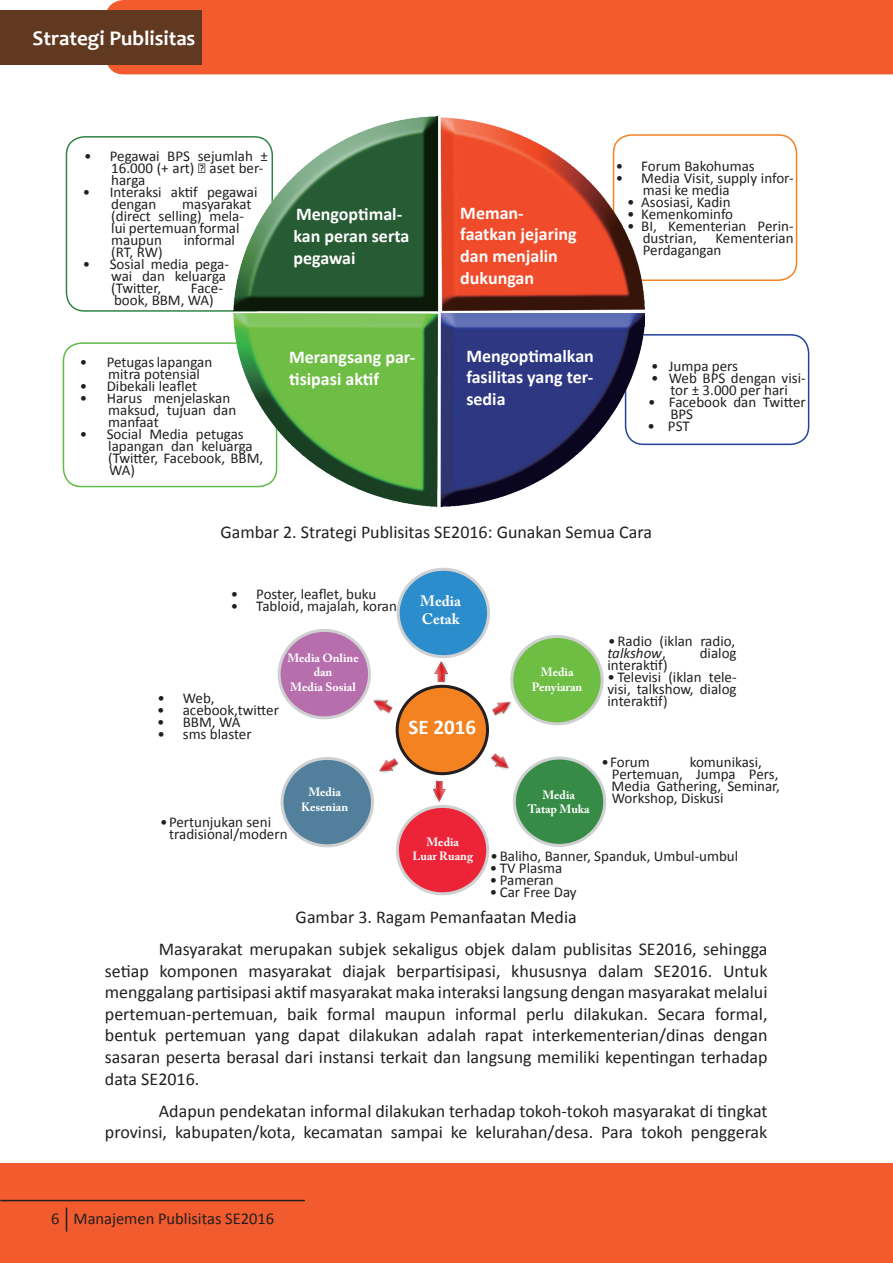
<style>
.page{position:relative;width:893px;height:1263px;background:#fff}
.page>*{position:absolute;margin:0;border:0;box-sizing:border-box;transform-origin:0 0}
.t1{font:700 21px "Candara";color:#fff}
.t2{font:700 21px "Calibri";color:#fff}
.t3{font:18px/21.6px "Calibri";color:#231f20}
.t4{font:700 18px/21.6px "Calibri";color:#fff}
.t5{font:16.5px "Calibri";color:#231f20}
.t6{font:15px/12px "Calibri";color:#231f20}
.t7{font:700 15px/18px "Adobe Caslon Pro";color:#fff}
.t8{font:700 12px/14.4px "Adobe Caslon Pro";color:#fff;text-align:center}
.s1{font-style:italic}
</style>
<div class="page">
<div style="left:106px;top:0;width:786px;height:74px;background:#f15b2d"></div>
<div style="left:0;top:10px;width:202px;height:54px;background:#613920"></div>
<div style="left:1px;top:1163px;width:892px;height:99px;background:#f15b2d"></div>
<svg style="left:892px;top:0;width:1px;height:74px"></svg>
<hr style="left:0;top:1200px;width:305px;height:1px;background:#231f20">
<svg style="left:66px;top:1208px;width:1px;height:24px"></svg>
<div style="left:398px;top:569px;width:91px;height:88px;background:#2c8dcc;border-radius:50%"></div>
<div style="left:397px;top:568px;width:93px;height:90px;border:3px solid #cfd0d1;border-radius:50%"></div>
<div style="left:279px;top:630px;width:90px;height:88px;background:#b66ead;border-radius:50%"></div>
<div style="left:278px;top:629px;width:93px;height:90px;border:3px solid #cfd0d1;border-radius:50%"></div>
<div style="left:512px;top:636px;width:90px;height:88px;background:#6ebe44;border-radius:50%"></div>
<div style="left:510px;top:635px;width:94px;height:90px;border:3px solid #cfd0d1;border-radius:50%"></div>
<div style="left:282px;top:758px;width:90px;height:88px;background:#52809c;border-radius:50%"></div>
<div style="left:281px;top:757px;width:93px;height:90px;border:3px solid #cfd0d1;border-radius:50%"></div>
<div style="left:397px;top:806px;width:91px;height:88px;background:#ed2437;border-radius:50%"></div>
<div style="left:396px;top:805px;width:93px;height:90px;border:3px solid #cfd0d1;border-radius:50%"></div>
<div style="left:514px;top:758px;width:91px;height:87px;background:#368c46;border-radius:50%"></div>
<div style="left:513px;top:756px;width:93px;height:91px;border:3px solid #cfd0d1;border-radius:50%"></div>
<div style="left:397px;top:686px;width:90px;height:88px;background:#f58220;border-radius:50%"></div>
<div style="left:396px;top:685px;width:93px;height:90px;border:3px solid #231f20;border-radius:50%"></div>
<img style="left:434px;top:661px;width:13px;height:22px">
<img style="left:490px;top:753px;width:19px;height:17px">
<img style="left:379px;top:758px;width:20px;height:15px">
<img style="left:373px;top:698px;width:20px;height:16px">
<img style="left:433px;top:780px;width:13px;height:22px">
<img style="left:492px;top:696px;width:24px;height:20px">
<div style="left:63px;top:342px;width:214px;height:145px;border:2px solid #60bb46;border-radius:18px"></div>
<div style="left:66px;top:136px;width:207px;height:176px;border:2px solid #308445;border-radius:18px"></div>
<div style="left:613px;top:134px;width:184px;height:147px;border:2px solid #f58220;border-radius:18px"></div>
<div style="left:625px;top:334px;width:184px;height:111px;border:2px solid #23439b;border-radius:18px"></div>
<img style="left:233px;top:117px;width:412px;height:389px">
<h1 class="t1" style="left:33px;top:25px;width:164px">Strategi Publisitas</h1>
<p class="t6" style="left:111px;top:150px;width:158px;text-indent:-27px">• Pegawai BPS sejumlah ±<br>16.000 (+ art) aset ber&shy;harga</p>
<p class="t6" style="left:111px;top:186px;width:148px;text-indent:-29px">• Interaksi aktif pegawai dengan</p>
<p class="t6" style="left:111px;top:198px;width:142px;text-indent:71px">masyarakat (direct selling) mela&shy;lui pertemuan formal maupun</p>
<p class="t6" style="left:184px;top:234px;width:53px">informal</p>
<p class="t6" style="left:111px;top:246px;width:53px">(RT, RW)</p>
<p class="t6" style="left:111px;top:258px;width:119px;text-indent:-29px">• Sosial media pega&shy;wai dan keluarga (Twitter,</p>
<p class="t6" style="left:114px;top:282px;width:110px;text-indent:77px">Face&shy;book, BBM, WA)</p>
<p class="t6" style="left:108px;top:356px;width:106px;text-indent:-28px">• Petugas lapangan mitra potensial</p>
<p class="t6" style="left:80px;top:380px;width:119px">• Dibekali leaflet</p>
<p class="t6" style="left:108px;top:392px;width:130px;text-indent:-29px">• Harus menjelaskan maksud, tujuan dan manfaat</p>
<p class="t6" style="left:108px;top:428px;width:157px;text-indent:-29px">• Social Media petugas lapangan dan keluarga (Twitter, Facebook, BBM,<br>WA)</p>
<p class="t4" style="left:293px;top:203px;width:117px">Mengoptimal&shy;kan peran serta pegawai</p>
<p class="t4" style="left:460px;top:202px;width:118px">Meman&shy;faatkan jejaring dan menjalin dukungan</p>
<p class="t4" style="left:289px;top:347px;width:128px">Merangsang par&shy;tisipasi aktif</p>
<p class="t4" style="left:466px;top:345px;width:129px;text-align:justify">Mengoptimalkan fasilitas yang ter&shy;sedia</p>
<p class="t6" style="left:616px;top:160px;width:140px">• Forum Bakohumas</p>
<p class="t6" style="left:643px;top:172px;width:152px;text-indent:-27px">• Media Visit, supply infor&shy;masi ke media</p>
<p class="t6" style="left:627px;top:196px;width:105px">• Asosiasi, Kadin</p>
<p class="t6" style="left:627px;top:208px;width:108px">• Kemenkominfo</p>
<p class="t6" style="left:643px;top:220px;width:152px;text-align:justify;text-indent:-16px">• BI, Kementerian Perin&shy;dustrian, Kementerian Perdagangan</p>
<p class="t6" style="left:651px;top:360px;width:88px">• Jumpa pers</p>
<p class="t6" style="left:651px;top:372px;width:156px;text-align:center">• Web BPS dengan visi&shy;tor ± 3.000 per hari</p>
<p class="t6" style="left:670px;top:396px;width:137px;text-indent:-22px">• Facebook dan Twitter<br>BPS</p>
<p class="t6" style="left:647px;top:420px;width:44px">• PST</p>
<p class="t3" style="left:220px;top:521px;width:433px">Gambar 2. Strategi Publisitas SE2016: Gunakan Semua Cara</p>
<p class="t6" style="left:231px;top:588px;width:147px">• Poster, leaflet, buku</p>
<p class="t6" style="left:231px;top:600px;width:168px">• Tabloid, majalah, koran</p>
<p class="t6" style="left:158px;top:692px;width:59px">• Web,</p>
<p class="t6" style="left:157px;top:704px;width:123px">• acebook,twitter</p>
<p class="t6" style="left:157px;top:716px;width:85px">• BBM, WA</p>
<p class="t6" style="left:158px;top:728px;width:96px">• sms blaster</p>
<p class="t8" style="left:287px;top:651px;width:73px">Media Online dan<br>Media Sosial</p>
<p class="t7" style="left:420px;top:592px;width:42px">Media<br>Cetak</p>
<h1 class="t2" style="left:409px;top:714px;width:69px">SE 2016</h1>
<p class="t6" style="left:169px;top:816px;width:120px;text-indent:-9px">•Pertunjukan seni tradisional/modern</p>
<p class="t8" style="left:301px;top:785px;width:48px">Media<br>Kesenian</p>
<p class="t8" style="left:412px;top:835px;width:62px">Media<br>Luar Ruang</p>
<p class="t8" style="left:532px;top:665px;width:52px">Media<br>Penyiaran</p>
<p class="t6" style="left:607px;top:635px;width:129px">•Radio (iklan radio, <span class="s1">talkshow</span>,</p>
<p class="t6" style="left:700px;top:647px;width:38px">dialog</p>
<p class="t6" style="left:607px;top:659px;width:62px">interaktif)</p>
<p class="t6" style="left:607px;top:671px;width:131px;text-align:justify">• Televisi (iklan tele&shy;visi, talkshow, dialog interaktif)</p>
<p class="t8" style="left:528px;top:787px;width:63px">Media<br>Tatap Muka</p>
<p class="t6" style="left:612px;top:756px;width:170px;text-indent:78px">komunikasi,<br>Pertemuan, Jumpa Pers,<br>Media Gathering, Seminar,<br>Workshop, Diskusi</p>
<p class="t6" style="left:601px;top:756px;width:50px">•Forum</p>
<p class="t6" style="left:490px;top:850px;width:249px">•Baliho, Banner, Spanduk, Umbul-umbul</p>
<p class="t6" style="left:490px;top:862px;width:74px">• TV Plasma</p>
<p class="t6" style="left:490px;top:874px;width:66px">• Pameran</p>
<p class="t6" style="left:490px;top:886px;width:88px">• Car Free Day</p>
<p class="t3" style="left:159px;top:901px;width:610px;line-height:32.1px;text-indent:137px">Gambar 3. Ragam Pemanfaatan Media<br>Masyarakat merupakan subjek sekaligus objek dalam publisitas SE2016, sehingga</p>
<p class="t3" style="left:105px;top:960px;width:664px;text-align:justify">setiap komponen masyarakat diajak berpartisipasi, khususnya dalam SE2016. Untuk menggalang partisipasi aktif masyarakat maka interaksi langsung dengan masyarakat melalui pertemuan-pertemuan, baik formal maupun informal perlu dilakukan. Secara formal, bentuk pertemuan yang dapat dilakukan adalah rapat interkementerian/dinas dengan sasaran peserta berasal dari instansi terkait dan langsung memiliki kepentingan terhadap data SE2016.</p>
<p class="t3" style="left:105px;top:1100px;width:664px;text-align:right">Adapun pendekatan informal dilakukan terhadap tokoh-tokoh masyarakat di tingkat provinsi, kabupaten/kota, kecamatan sampai ke kelurahan/desa. Para tokoh penggerak</p>
<p class="t5" style="left:51px;top:1208px;width:225px">6 Manajemen Publisitas SE2016</p>
</div>
